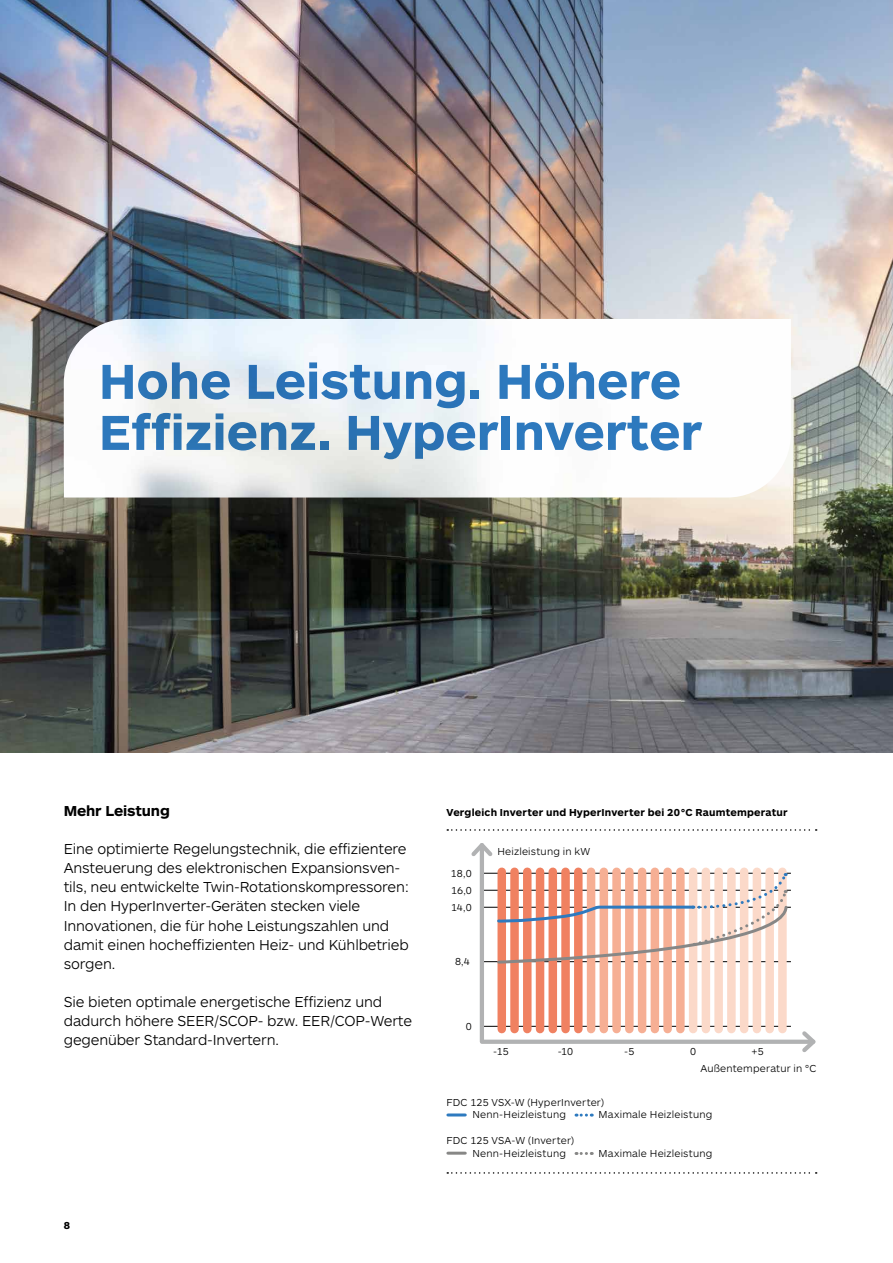
<style>
.page{position:relative;width:893px;height:1263px;background:#fff}
.page>*{position:absolute;margin:0;border:0;box-sizing:border-box;transform-origin:0 0}
.t1{font:700 51px/51px "ARS Maquette";color:#2e7abf}
.t2{font:300 15px/19.2px "ARS Maquette";letter-spacing:-.01em;color:#000}
.t3{font:700 15px "ARS Maquette";letter-spacing:-.01em;color:#000}
.t4{font:300 10.5px/12.8px "ARS Maquette";letter-spacing:.02em;color:#000}
.t5{font:700 10.5px "ARS Maquette";letter-spacing:.015em;color:#000}
</style>
<div class="page">
<img style="left:0;top:0;width:893px;height:753px">
<hr style="left:448px;top:1113px;width:17px;height:3px;background:#2e7abf">
<svg style="left:576px;top:1113px;width:16px;height:3px"></svg>
<hr style="left:448px;top:1152px;width:17px;height:3px;background:#878786">
<svg style="left:576px;top:1152px;width:16px;height:3px"></svg>
<svg style="left:447px;top:829px;width:370px;height:2px"></svg>
<svg style="left:447px;top:1172px;width:370px;height:2px"></svg>
<svg style="left:479px;top:860px;width:319px;height:184px"></svg>
<svg style="left:471px;top:843px;width:22px;height:17px"></svg>
<svg style="left:798px;top:1031px;width:18px;height:21px"></svg>
<svg style="left:496px;top:873px;width:293px;height:92px"></svg>
<img style="left:64px;top:319px;width:727px;height:178px">
<h1 class="t1" style="left:99px;top:353px;width:605px">Hohe Leistung. Höhere<br>Effizienz. HyperInverter</h1>
<p class="t3" style="left:64px;top:801px;width:108px">Mehr Leistung</p>
<p class="t2" style="left:64px;top:838px;width:347px">Eine optimierte Regelungstechnik, die effizientere Ansteuerung des elektronischen Expansionsven&shy;tils, neu entwickelte Twin-Rotationskompressoren:<br>In den HyperInverter-Geräten stecken viele Innovationen, die für hohe Leistungszahlen und damit einen hocheffizienten Heiz- und Kühlbetrieb sorgen.</p>
<p class="t2" style="left:64px;top:991px;width:350px">Sie bieten optimale energetische Effizienz und dadurch höhere SEER/SCOP- bzw. EER/COP-Werte gegenüber Standard-Invertern.</p>
<p class="t5" style="left:64px;top:1218px;width:8px">8</p>
<p class="t5" style="left:446px;top:806px;width:343px">Vergleich Inverter und HyperInverter bei 20°C Raumtemperatur</p>
<p class="t4" style="left:451px;top:866px;width:22px">18,0</p>
<p class="t4" style="left:451px;top:884px;width:22px">16,0</p>
<p class="t4" style="left:451px;top:901px;width:22px">14,0</p>
<p class="t4" style="left:455px;top:955px;width:16px">8,4</p>
<p class="t4" style="left:466px;top:1019px;width:8px">0</p>
<p class="t4" style="left:497px;top:844px;width:94px">Heizleistung in kW</p>
<p class="t4" style="left:493px;top:1044px;width:17px">-15</p>
<p class="t4" style="left:558px;top:1044px;width:17px">-10</p>
<p class="t4" style="left:624px;top:1044px;width:12px">-5</p>
<p class="t4" style="left:690px;top:1044px;width:8px">0</p>
<p class="t4" style="left:752px;top:1044px;width:14px">+5</p>
<p class="t4" style="left:700px;top:1061px;width:118px">Außentemperatur in °C</p>
<p class="t4" style="left:472px;top:1095px;width:133px;text-indent:-26px">FDC 125 VSX-W (HyperInverter)<br>Nenn-Heizleistung</p>
<p class="t4" style="left:598px;top:1108px;width:115px">Maximale Heizleistung</p>
<p class="t4" style="left:472px;top:1133px;width:103px;text-indent:-26px">FDC 125 VSA-W (Inverter)<br>Nenn-Heizleistung</p>
<p class="t4" style="left:598px;top:1146px;width:115px">Maximale Heizleistung</p>
</div>
